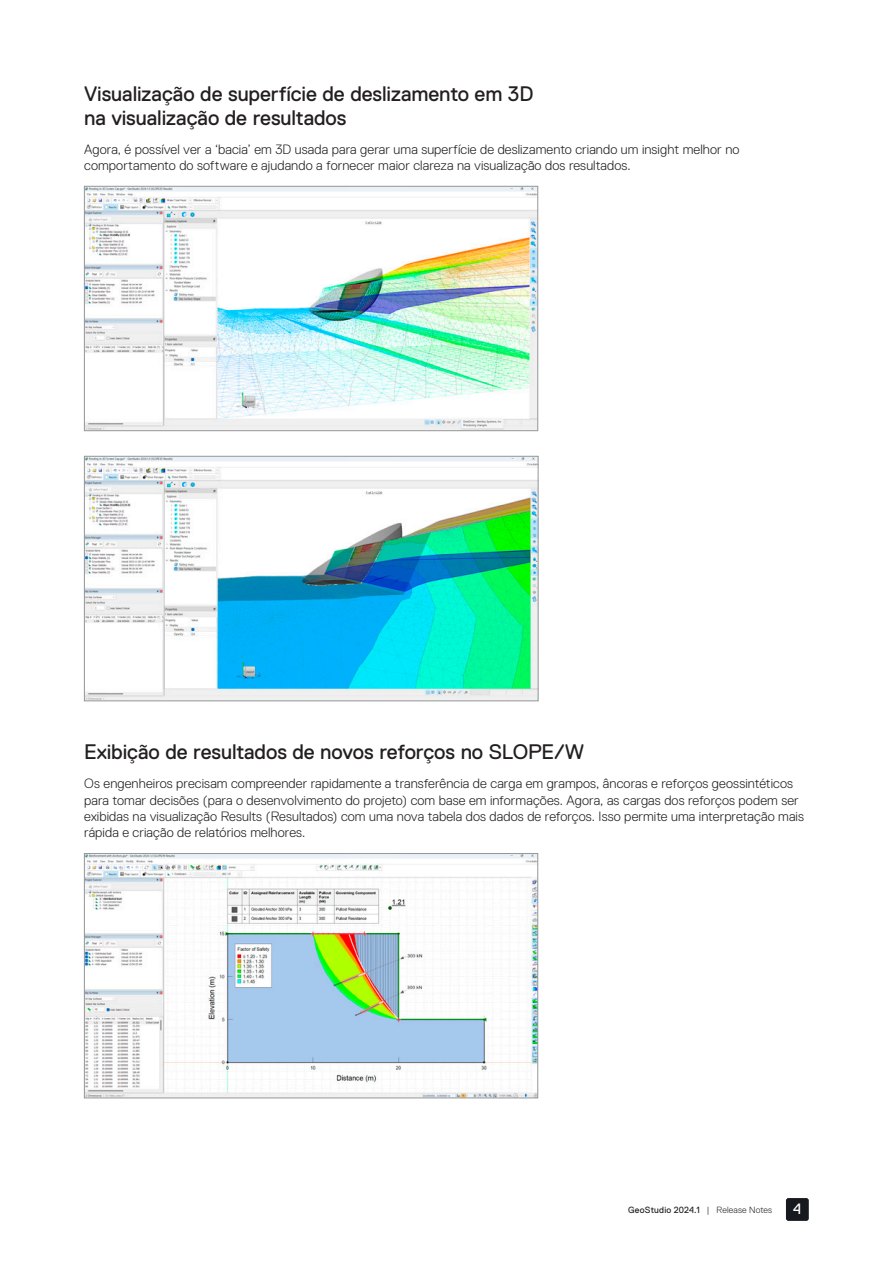
<style>
.page{position:relative;width:893px;height:1263px;background:#fff}
.page>*{position:absolute;margin:0;border:0;box-sizing:border-box;transform-origin:0 0}
.t1{font:21px/24px "Replica Pro";letter-spacing:-.005em;color:#231f20}
.t2{font:15px "Replica Pro";color:#fff}
.t3{font:300 13.5px/16.2px "Replica Pro";letter-spacing:.005em;color:#231f20}
.t4{font:9px "Replica Pro";letter-spacing:.02em;color:#231f20}
.s1{font-weight:300}
</style>
<div class="page">
<div style="left:786px;top:1198px;width:23px;height:23px;background:#16191d;border-radius:2px"></div>
<img style="left:86px;top:188px;width:450px;height:241px">
<div style="left:84px;top:186px;width:454px;height:245px;border:1px solid #949698"></div>
<img style="left:86px;top:458px;width:450px;height:241px">
<div style="left:84px;top:456px;width:454px;height:245px;border:1px solid #949698"></div>
<img style="left:86px;top:855px;width:450px;height:241px">
<div style="left:84px;top:853px;width:454px;height:245px;border:1px solid #949698"></div>
<h1 class="t1" style="left:84px;top:81px;width:451px">Visualização de superfície de deslizamento em 3D na visualização de resultados</h1>
<p class="t3" style="left:84px;top:141px;width:657px">Agora, é possível ver a ‘bacia’ em 3D usada para gerar uma superfície de deslizamento criando um insight melhor no comportamento do software e ajudando a fornecer maior clareza na visualização dos resultados.</p>
<h1 class="t1" style="left:84px;top:740px;width:502px">Exibição de resultados de novos reforços no SLOPE/W</h1>
<p class="t3" style="left:84px;top:776px;width:721px">Os engenheiros precisam compreender rapidamente a transferência de carga em grampos, âncoras e reforços geossintéticos para tomar decisões (para o desenvolvimento do projeto) com base em informações. Agora, as cargas dos reforços podem ser exibidas na visualização Results (Resultados) com uma nova tabela dos dados de reforços. Isso permite uma interpretação mais rápida e criação de relatórios melhores.</p>
<p class="t4" style="left:628px;top:1204px;width:145px">GeoStudio 2024.1 <span class="s1">| Release Notes</span></p>
<p class="t2" style="left:793px;top:1201px;width:10px">4</p>
</div>
